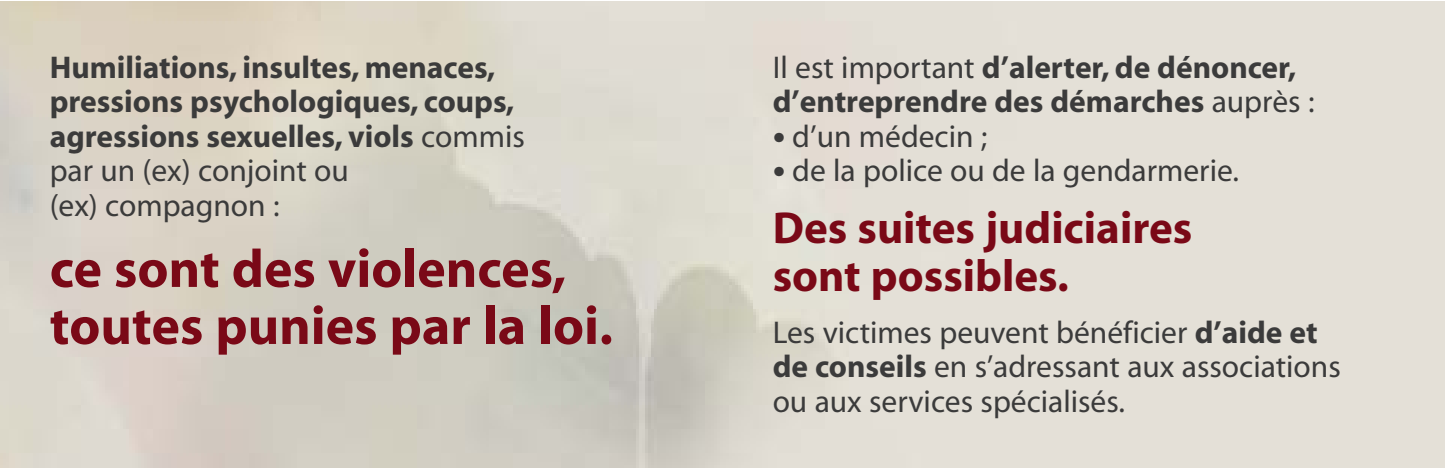
<style>
.page{position:relative;width:1446px;height:468px;background:#fff}
.page>*{position:absolute;margin:0;border:0;box-sizing:border-box;transform-origin:0 0}
.t1{font:700 54px/57px "Myriad";color:#7a0917}
.t2{font:700 45px/48px "Myriad";color:#7a0917}
.t3{font:700 31.5px/34.5px "Myriad";color:#3b3b3b}
.t4{font:31.5px/34.5px "Myriad";color:#3b3b3b}
.s1{font-weight:400}
.s2{font-size:45px}
.s3{font-weight:700}
</style>
<div class="page">
<p class="t3" style="left:50px;top:53px;width:477px">Humiliations, insultes, menaces, pressions psychologiques, coups, agressions sexuelles, viols <span class="s1">commis par un (ex) conjoint ou<br>(ex) compagnon :</span></p>
<h1 class="t1" style="left:50px;top:245px;width:565px">ce sont des violences, toutes punies par la loi.</h1>
<p class="t3" style="left:773px;top:53px;width:543px"><span class="s1">Il est important</span> d’alerter, de dénoncer, d’entreprendre des démarches <span class="s1">auprès :</span></p>
<p class="t4" style="left:773px;top:122px;width:216px"><span class="s2">•</span> d’un médecin ;</p>
<p class="t4" style="left:773px;top:156px;width:468px"><span class="s2">•</span> de la police ou de la gendarmerie.</p>
<h2 class="t2" style="left:773px;top:208px;width:421px">Des suites judiciaires sont possibles.</h2>
<p class="t4" style="left:773px;top:318px;width:570px">Les victimes peuvent bénéficier <span class="s3">d’aide et de conseils</span> en s’adressant aux associations ou aux services spécialisés.</p>
</div>
